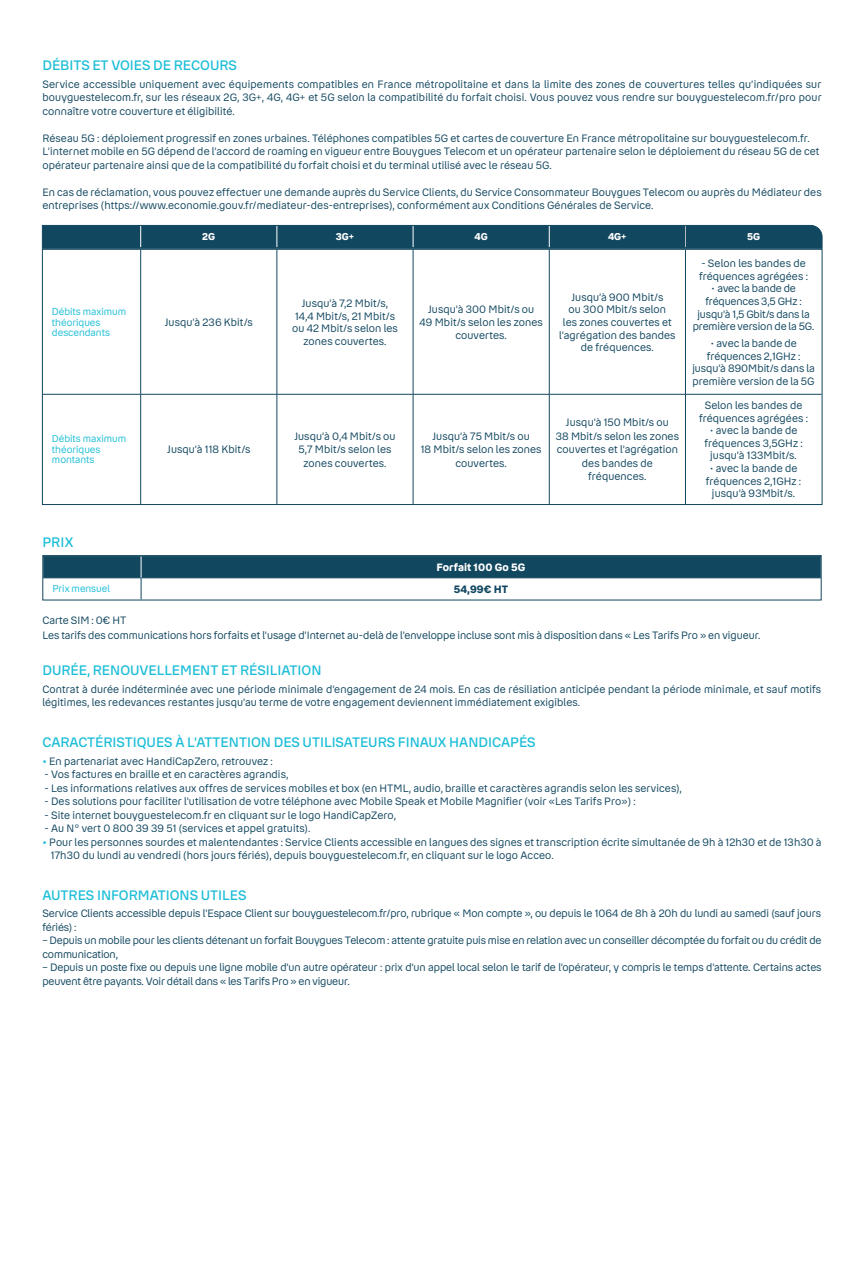
<style>
.page{position:relative;width:864px;height:1263px;background:#fff}
.page>*{position:absolute;margin:0;border:0;box-sizing:border-box;transform-origin:0 0}
.t1{font:500 13.5px "Bouygues Read";color:#1cbed7}
.t2{font:10.5px/12.6px "Bouygues Read";letter-spacing:.01em;color:#124760;text-align:center}
.t3{font:10.5px/12.6px "Bouygues Read";letter-spacing:-.01em;color:#124760}
.t4{font:700 10.5px "Bouygues Read";letter-spacing:.01em;color:#fff}
.t5{font:700 10.5px "Bouygues Read";color:#124760}
.t6{font:9.75px/10.5px "Bouygues Read";color:#1cbed7}
.t7{font:700 9.75px "Bouygues Read";color:#fff}
.s1{font-weight:700;color:#1cbed7}
</style>
<div class="page">
<hr style="left:685px;top:250px;width:1px;height:144px;background:#124760">
<hr style="left:685px;top:394px;width:1px;height:110px;background:#124760">
<hr style="left:140px;top:250px;width:1px;height:144px;background:#124760">
<hr style="left:276px;top:250px;width:1px;height:144px;background:#124760">
<hr style="left:412px;top:250px;width:1px;height:144px;background:#124760">
<hr style="left:548px;top:250px;width:1px;height:144px;background:#124760">
<hr style="left:43px;top:394px;width:98px;height:1px;background:#124760">
<hr style="left:141px;top:394px;width:136px;height:1px;background:#124760">
<hr style="left:140px;top:394px;width:1px;height:110px;background:#124760">
<hr style="left:277px;top:394px;width:136px;height:1px;background:#124760">
<hr style="left:276px;top:394px;width:1px;height:110px;background:#124760">
<hr style="left:413px;top:394px;width:136px;height:1px;background:#124760">
<hr style="left:412px;top:394px;width:1px;height:110px;background:#124760">
<hr style="left:549px;top:394px;width:136px;height:1px;background:#124760">
<hr style="left:548px;top:394px;width:1px;height:110px;background:#124760">
<hr style="left:685px;top:394px;width:136px;height:1px;background:#124760">
<div style="left:42px;top:249px;width:780px;height:256px;border:1px solid #124760"></div>
<div style="left:42px;top:225px;width:780px;height:24px;background:#124760"></div>
<svg style="left:44px;top:557px;width:775px;height:41px"></svg>
<div style="left:42px;top:555px;width:779px;height:45px;border:1px solid #124760"></div>
<p class="t1" style="left:42px;top:57px;width:196px">DÉBITS ET VOIES DE RECOURS</p>
<p class="t2" style="left:42px;top:78px;width:780px;line-height:13.5px;text-align:justify">Service accessible uniquement avec équipements compatibles en France métropolitaine et dans la limite des zones de couvertures telles qu’indiquées sur bouyguestelecom.fr, sur les réseaux 2G, 3G+, 4G, 4G+ et 5G selon la compatibilité du forfait choisi. Vous pouvez vous rendre sur bouyguestelecom.fr/pro pour connaître votre couverture et éligibilité.</p>
<p class="t2" style="left:42px;top:132px;width:778px;line-height:13.5px;text-align:left">Réseau 5G : déploiement progressif en zones urbaines. Téléphones compatibles 5G et cartes de couverture En France métropolitaine sur bouyguestelecom.fr.<br>L’internet mobile en 5G dépend de l’accord de roaming en vigueur entre Bouygues Telecom et un opérateur partenaire selon le déploiement du réseau 5G de cet opérateur partenaire ainsi que de la compatibilité du forfait choisi et du terminal utilisé avec le réseau 5G.</p>
<p class="t2" style="left:42px;top:186px;width:780px;line-height:13.5px;text-align:left">En cas de réclamation, vous pouvez effectuer une demande auprès du Service Clients, du Service Consommateur Bouygues Telecom ou auprès du Médiateur des entreprises (https://www.economie.gouv.fr/mediateur-des-entreprises), conformément aux Conditions Générales de Service.</p>
<p class="t7" style="left:202px;top:231px;width:14px">2G</p>
<p class="t7" style="left:335px;top:231px;width:20px">3G+</p>
<p class="t7" style="left:474px;top:231px;width:15px">4G</p>
<p class="t7" style="left:607px;top:231px;width:20px">4G+</p>
<p class="t7" style="left:746px;top:231px;width:15px">5G</p>
<p class="t6" style="left:52px;top:307px;width:76px">Débits maximum théoriques descendants</p>
<p class="t2" style="left:165px;top:316px;width:89px">Jusqu’à 236 Kbit/s</p>
<p class="t6" style="left:52px;top:434px;width:76px">Débits maximum théoriques montants</p>
<p class="t2" style="left:167px;top:443px;width:85px">Jusqu’à 118 Kbit/s</p>
<p class="t1" style="left:42px;top:534px;width:32px">PRIX</p>
<p class="t2" style="left:292px;top:297px;width:107px">Jusqu’à 7,2 Mbit/s,<br>14,4 Mbit/s, 21 Mbit/s ou 42 Mbit/s selon les zones couvertes.</p>
<p class="t2" style="left:419px;top:303px;width:125px">Jusqu’à 300 Mbit/s ou<br>49 Mbit/s selon les zones couvertes.</p>
<p class="t2" style="left:559px;top:291px;width:118px">Jusqu’à 900 Mbit/s<br>ou 300 Mbit/s selon<br>les zones couvertes et l’agrégation des bandes de fréquences.</p>
<p class="t2" style="left:294px;top:429px;width:103px;line-height:13.5px">Jusqu’à 0,4 Mbit/s ou<br>5,7 Mbit/s selon les zones couvertes.</p>
<p class="t2" style="left:420px;top:429px;width:122px;line-height:13.5px">Jusqu’à 75 Mbit/s ou<br>18 Mbit/s selon les zones couvertes.</p>
<p class="t2" style="left:555px;top:416px;width:125px;line-height:13.5px">Jusqu’à 150 Mbit/s ou<br>38 Mbit/s selon les zones couvertes et l’agrégation des bandes de fréquences.</p>
<p class="t2" style="left:698px;top:257px;width:110px;text-align:left">- Selon les bandes de fréquences agrégées :</p>
<p class="t3" style="left:692px;top:282px;width:123px;text-align:center">• avec la bande de fréquences 3,5 GHz : jusqu’à 1,5 Gbit/s dans la première version de la 5G.</p>
<p class="t2" style="left:692px;top:337px;width:124px">• avec la bande de fréquences 2,1GHz : jusqu’à 890Mbit/s dans la première version de la 5G</p>
<p class="t2" style="left:698px;top:399px;width:110px">Selon les bandes de fréquences agrégées :</p>
<p class="t2" style="left:704px;top:424px;width:100px">• avec la bande de fréquences 3,5GHz : jusqu’à 133Mbit/s.</p>
<p class="t2" style="left:705px;top:462px;width:97px">• avec la bande de fréquences 2,1GHz : jusqu’à 93Mbit/s.</p>
<p class="t4" style="left:436px;top:561px;width:90px">Forfait 100 Go 5G</p>
<p class="t6" style="left:52px;top:584px;width:59px">Prix mensuel</p>
<p class="t5" style="left:453px;top:583px;width:56px">54,99€ HT</p>
<p class="t2" style="left:42px;top:613px;width:719px;line-height:15px;text-align:left">Carte SIM : 0€ HT<br>Les tarifs des communications hors forfaits et l’usage d’Internet au-delà de l’enveloppe incluse sont mis à disposition dans « Les Tarifs Pro » en vigueur.</p>
<p class="t1" style="left:42px;top:662px;width:280px">DURÉE, RENOUVELLEMENT ET RÉSILIATION</p>
<p class="t2" style="left:42px;top:682px;width:780px;line-height:13.5px;text-align:left">Contrat à durée indéterminée avec une période minimale d’engagement de 24 mois. En cas de résiliation anticipée pendant la période minimale, et sauf motifs légitimes, les redevances restantes jusqu’au terme de votre engagement deviennent immédiatement exigibles.</p>
<p class="t1" style="left:42px;top:734px;width:494px">CARACTÉRISTIQUES À L’ATTENTION DES UTILISATEURS FINAUX HANDICAPÉS</p>
<p class="t2" style="left:42px;top:755px;width:232px"><span class="s1">•</span> En partenariat avec HandiCapZero, retrouvez :</p>
<p class="t2" style="left:45px;top:768px;width:245px">- Vos factures en braille et en caractères agrandis,</p>
<p class="t2" style="left:45px;top:782px;width:638px">- Les informations relatives aux offres de services mobiles et box (en HTML, audio, braille et caractères agrandis selon les services),</p>
<p class="t2" style="left:45px;top:795px;width:592px">- Des solutions pour faciliter l’utilisation de votre téléphone avec Mobile Speak et Mobile Magnifier (voir «Les Tarifs Pro») :</p>
<p class="t2" style="left:45px;top:809px;width:353px">- Site internet bouyguestelecom.fr en cliquant sur le logo HandiCapZero,</p>
<p class="t2" style="left:45px;top:822px;width:267px">- Au N° vert 0 800 39 39 51 (services et appel gratuits).</p>
<p class="t2" style="left:51px;top:835px;width:772px;line-height:13.5px;text-align:left;text-indent:-9px"><span class="s1">•</span> Pour les personnes sourdes et malentendantes : Service Clients accessible en langues des signes et transcription écrite simultanée de 9h à 12h30 et de 13h30 à<br>17h30 du lundi au vendredi (hors jours fériés), depuis bouyguestelecom.fr, en cliquant sur le logo Acceo.</p>
<p class="t1" style="left:42px;top:887px;width:205px">AUTRES INFORMATIONS UTILES</p>
<p class="t3" style="left:42px;top:907px;width:779px;line-height:13.5px">Service Clients accessible depuis l’Espace Client sur bouyguestelecom.fr/pro, rubrique « Mon compte », ou depuis le 1064 de 8h à 20h du lundi au samedi (sauf jours fériés) :</p>
<p class="t3" style="left:42px;top:934px;width:780px;line-height:13.5px">– Depuis un mobile pour les clients détenant un forfait Bouygues Telecom : attente gratuite puis mise en relation avec un conseiller décomptée du forfait ou du crédit de communication,</p>
<p class="t2" style="left:42px;top:961px;width:780px;line-height:13.5px;text-align:left">– Depuis un poste fixe ou depuis une ligne mobile d’un autre opérateur : prix d’un appel local selon le tarif de l’opérateur, y compris le temps d’attente. Certains actes peuvent être payants. Voir détail dans « les Tarifs Pro » en vigueur.</p>
</div>
